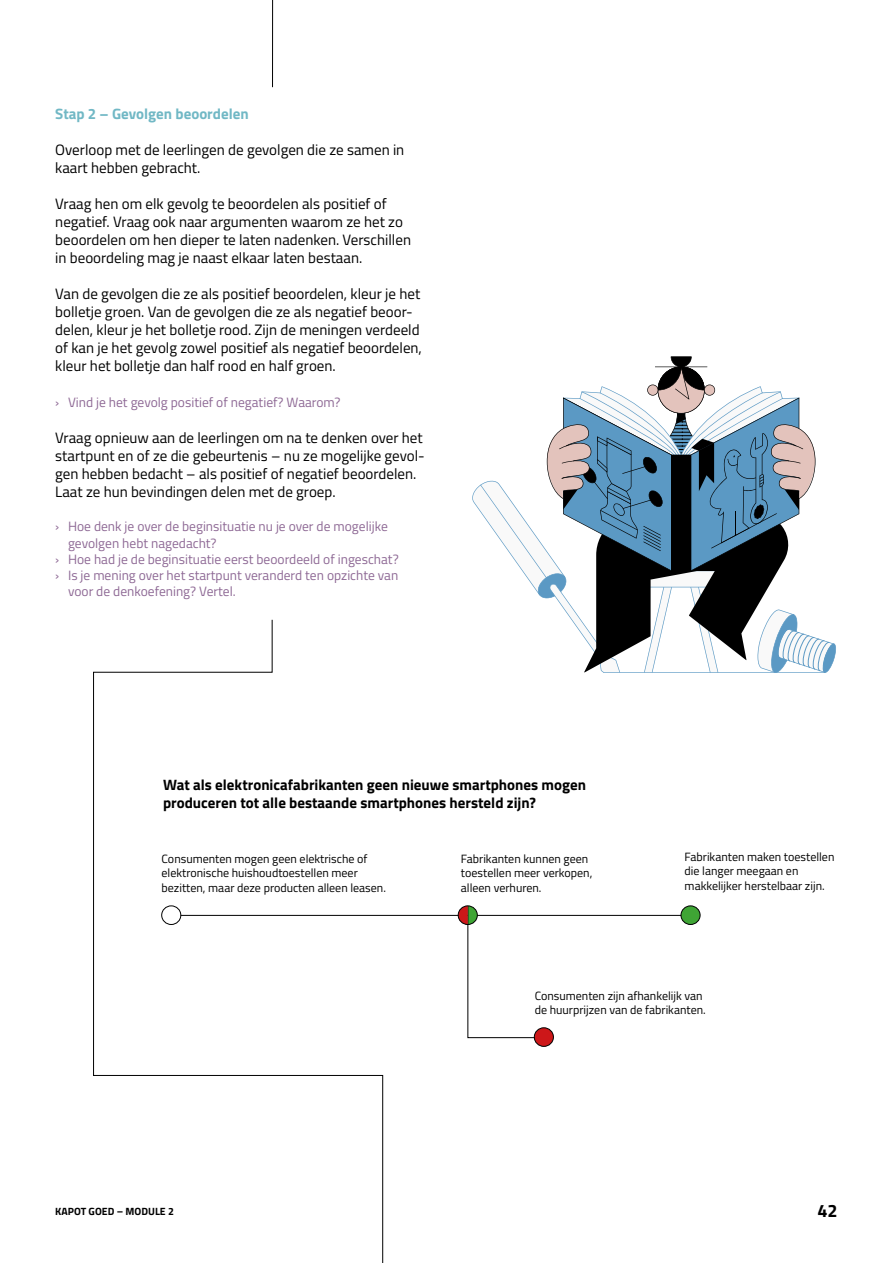
<style>
.page{position:relative;width:893px;height:1263px;background:#fff}
.page>*{position:absolute;margin:0;border:0;box-sizing:border-box;transform-origin:0 0}
.t1{font:700 18px "Titillium Web";color:#000}
.t2{font:15px/18px "Titillium Web";color:#000}
.t3{font:700 15px/18px "Titillium Web";color:#000}
.t4{font:700 15px "Titillium Web";color:#71b8c5}
.t5{font:13.5px "Titillium Web";color:#8e6995}
.t6{font:12px/14.4px "Titillium Web";color:#000}
.t7{font:700 10.5px "Titillium Web";color:#000}
</style>
<div class="page">
<hr style="left:181px;top:915px;width:510px;height:1px;background:#000">
<hr style="left:272px;top:0;width:1px;height:87px;background:#000">
<div style="left:681px;top:906px;width:19px;height:18px;background:#3fa535;border-radius:50%"></div>
<div style="left:681px;top:906px;width:19px;height:18px;border:1px solid #000;border-radius:50%"></div>
<div style="left:534px;top:1028px;width:19px;height:18px;background:#cd1719;border-radius:50%"></div>
<div style="left:534px;top:1028px;width:19px;height:18px;border:1px solid #000;border-radius:50%"></div>
<svg style="left:458px;top:906px;width:85px;height:132px"></svg>
<div style="left:458px;top:906px;width:19px;height:18px;border:1px solid #000;border-radius:50%"></div>
<svg style="left:93px;top:619px;width:290px;height:644px"></svg>
<svg style="left:472px;top:356px;width:364px;height:317px"></svg>
<p class="t4" style="left:55px;top:102px;width:195px">Stap 2 – Gevolgen beoordelen</p>
<p class="t2" style="left:55px;top:140px;width:351px">Overloop met de leerlingen de gevolgen die ze samen in kaart hebben gebracht.</p>
<p class="t2" style="left:55px;top:194px;width:357px">Vraag hen om elk gevolg te beoordelen als positief of negatief. Vraag ook naar argumenten waarom ze het zo beoordelen om hen dieper te laten nadenken. Verschillen in beoordeling mag je naast elkaar laten bestaan.</p>
<p class="t2" style="left:55px;top:284px;width:368px">Van de gevolgen die ze als positief beoordelen, kleur je het bolletje groen. Van de gevolgen die ze als negatief beoor&shy;delen, kleur je het bolletje rood. Zijn de meningen verdeeld of kan je het gevolg zowel positief als negatief beoordelen, kleur het bolletje dan half rood en half groen.</p>
<p class="t5" style="left:55px;top:392px;width:287px">› Vind je het gevolg positief of negatief? Waarom?</p>
<p class="t2" style="left:55px;top:428px;width:371px">Vraag opnieuw aan de leerlingen om na te denken over het startpunt en of ze die gebeurtenis – nu ze mogelijke gevol&shy;gen hebben bedacht – als positief of negatief beoordelen.<br>Laat ze hun bevindingen delen met de groep.</p>
<p class="t5" style="left:55px;top:517px;width:334px">› Hoe denk je over de beginsituatie nu je over de mogelijke</p>
<p class="t5" style="left:68px;top:533px;width:150px">gevolgen hebt nagedacht?</p>
<p class="t5" style="left:55px;top:549px;width:345px">› Hoe had je de beginsituatie eerst beoordeeld of ingeschat?</p>
<p class="t5" style="left:55px;top:565px;width:345px">› Is je mening over het startpunt veranderd ten opzichte van</p>
<p class="t5" style="left:68px;top:581px;width:169px">voor de denkoefening? Vertel.</p>
<p class="t3" style="left:163px;top:774px;width:425px">Wat als elektronicafabrikanten geen nieuwe smartphones mogen produceren tot alle bestaande smartphones hersteld zijn?</p>
<p class="t6" style="left:162px;top:851px;width:226px">Consumenten mogen geen elektrische of elektronische huishoudtoestellen meer bezitten, maar deze producten alleen leasen.</p>
<p class="t6" style="left:685px;top:849px;width:151px">Fabrikanten maken toestellen die langer meegaan en makkelijker herstelbaar zijn.</p>
<p class="t6" style="left:461px;top:851px;width:133px">Fabrikanten kunnen geen toestellen meer verkopen, alleen verhuren.</p>
<p class="t6" style="left:535px;top:988px;width:173px">Consumenten zijn afhankelijk van de huurprijzen van de fabrikanten.</p>
<p class="t7" style="left:55px;top:1203px;width:120px">KAPOT GOED – MODULE 2</p>
<p class="t1" style="left:817px;top:1197px;width:22px">42</p>
</div>
